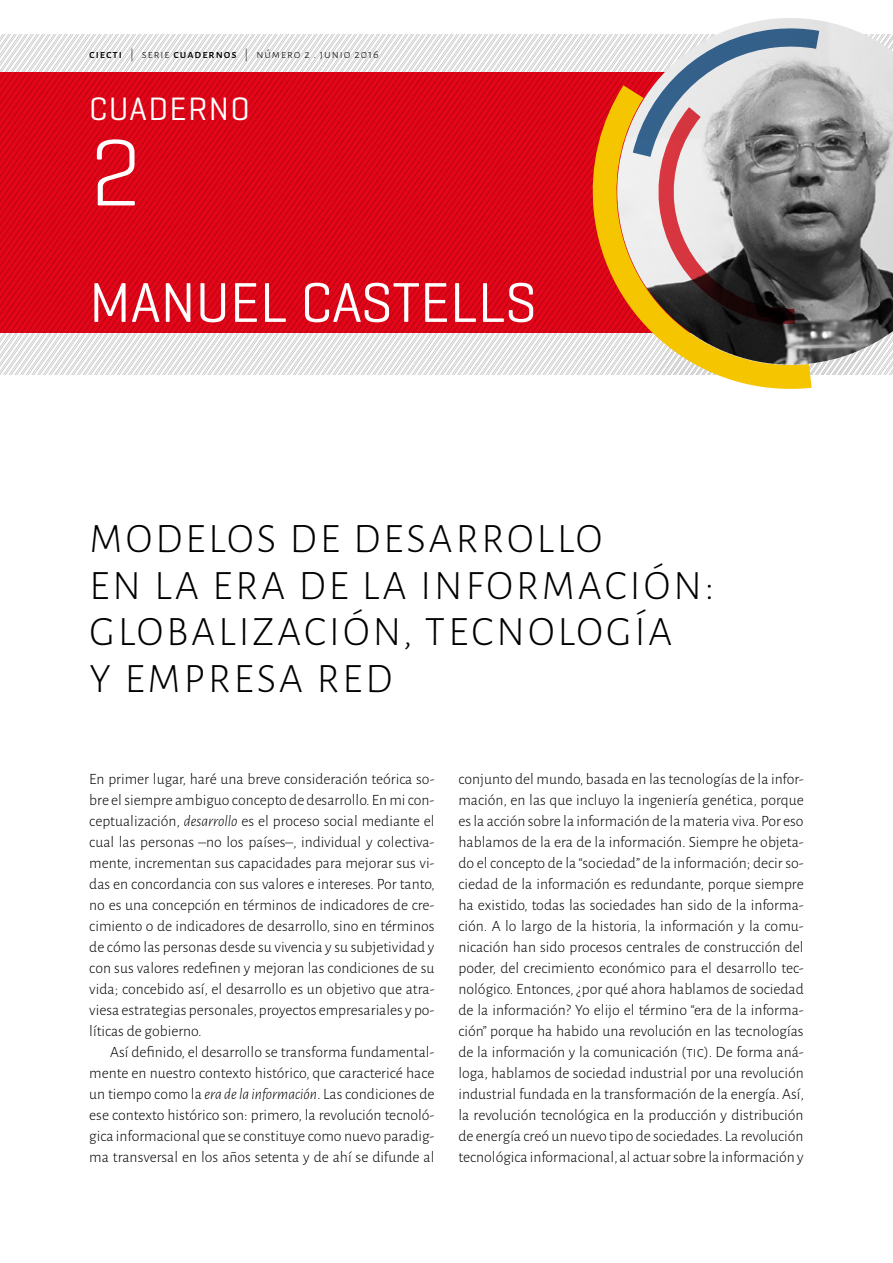
<style>
.page{position:relative;width:893px;height:1263px;background:#fff}
.page>*{position:absolute;margin:0;border:0;box-sizing:border-box;transform-origin:0 0}
.t1{font:300 96px "Geogrotesque";color:#fff}
.t2{font:57px "Geogrotesque";color:#fff}
.t3{font:300 42px/46.5px "Alegreya Sans";letter-spacing:.075em;color:#000}
.t4{font:33px "Geogrotesque";letter-spacing:.04em;color:#fff}
.t5{font:300 15.75px/21px "Alegreya Sans";color:#000;text-align:justify}
.t6{font:300 12px "Alegreya Sans SC";letter-spacing:.08em;color:#000}
.s1{font-weight:500}
.s2{font-style:italic}
.s3{font-family:"Alegreya Sans SC"}
</style>
<div class="page">
<svg style="left:0;top:34px;width:608px;height:340px;background:#dd3a48"></svg>
<img style="left:608px;top:18px;width:285px;height:356px">
<svg style="left:589px;top:85px;width:223px;height:304px"></svg>
<svg style="left:633px;top:28px;width:186px;height:296px;background:#9a9191"></svg>
<p class="t6" style="left:89px;top:46px;width:291px"><span class="s1">ciecti</span> | serie <span class="s1">cuadernos</span> | número 2 . junio 2016</p>
<h3 class="t4" style="left:89px;top:88px;width:162px">CUADERNO</h3>
<h1 class="t1" style="left:89px;top:113px;width:53px">2</h1>
<h2 class="t2" style="left:89px;top:267px;width:449px">MANUEL CASTELLS</h2>
<h3 class="t3" style="left:90px;top:514px;width:626px">MODELOS DE DESARROLLO<br>EN LA ERA DE LA INFORMACIÓN:<br>GLOBALIZACIÓN, TECNOLOGÍA<br>Y EMPRESA RED</h3>
<p class="t5" style="left:89px;top:768px;width:347px">En primer lugar, haré una breve consideración teórica so&shy;bre el siempre ambiguo concepto de desarrollo. En mi con&shy;ceptualización, <span class="s2">desarrollo</span> es el proceso social mediante el cual las personas –no los países–, individual y colectiva&shy;mente, incrementan sus capacidades para mejorar sus vi&shy;das en concordancia con sus valores e intereses. Por tanto, no es una concepción en términos de indicadores de cre&shy;cimiento o de indicadores de desarrollo, sino en términos de cómo las personas desde su vivencia y su subjetividad y con sus valores redefinen y mejoran las condiciones de su vida; concebido así, el desarrollo es un objetivo que atra&shy;viesa estrategias personales, proyectos empresariales y po&shy;líticas de gobierno.</p>
<p class="t5" style="left:89px;top:1041px;width:347px;text-indent:21px">Así definido, el desarrollo se transforma fundamental&shy;mente en nuestro contexto histórico, que caractericé hace un tiempo como la <span class="s2">era de la información</span>. Las condiciones de ese contexto histórico son: primero, la revolución tecnoló&shy;gica informacional que se constituye como nuevo paradig&shy;ma transversal en los años setenta y de ahí se difunde al</p>
<p class="t5" style="left:458px;top:768px;width:347px">conjunto del mundo, basada en las tecnologías de la infor&shy;mación, en las que incluyo la ingeniería genética, porque es la acción sobre la información de la materia viva. Por eso hablamos de la era de la información. Siempre he objeta&shy;do el concepto de la “sociedad” de la información; decir so&shy;ciedad de la información es redundante, porque siempre ha existido, todas las sociedades han sido de la informa&shy;ción. A lo largo de la historia, la información y la comu&shy;nicación han sido procesos centrales de construcción del poder, del crecimiento económico para el desarrollo tec&shy;nológico. Entonces, ¿por qué ahora hablamos de sociedad de la información? Yo elijo el término “era de la informa&shy;ción” porque ha habido una revolución en las tecnologías de la información y la comunicación (<span class="s3">tic</span>). De forma aná&shy;loga, hablamos de sociedad industrial por una revolución industrial fundada en la transformación de la energía. Así, la revolución tecnológica en la producción y distribución de energía creó un nuevo tipo de sociedades. La revolución tecnológica informacional, al actuar sobre la información y</p>
</div>
